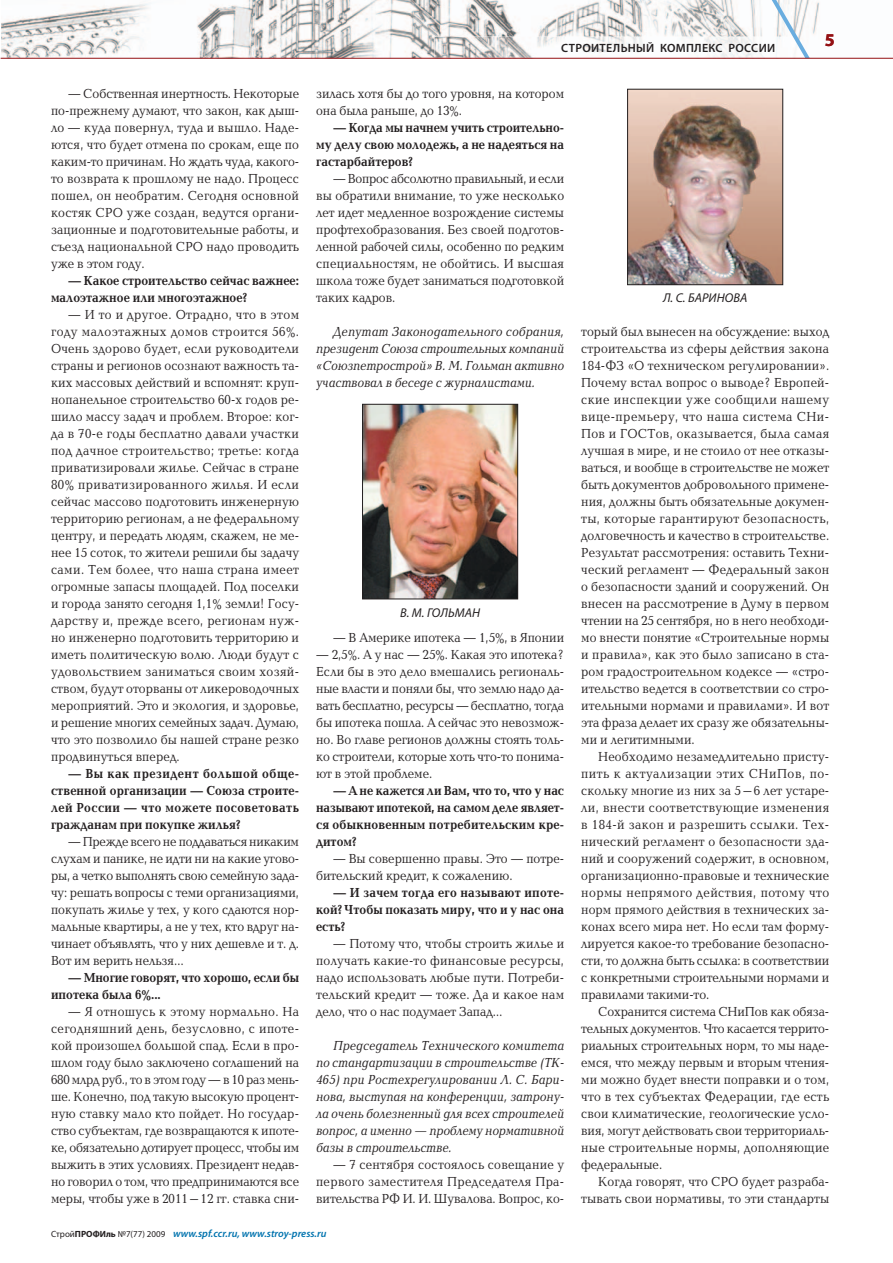
<style>
.page{position:relative;width:893px;height:1263px;background:#fff}
.page>*{position:absolute;margin:0;border:0;box-sizing:border-box;transform-origin:0 0}
.t1{font:700 18px "Myriad Pro";color:#941114}
.t2{font:13.5px/17px "Baltica C";color:#231f20;text-align:justify;scale:.9 1}
.t3{font:700 13.5px/17px "Baltica C";color:#231f20;text-align:justify;scale:.9 1}
.t4{font:italic 13.5px/17px "Baltica C";color:#231f20;text-align:justify;scale:.9 1}
.t5{font:italic 12.75px "Myriad Pro";letter-spacing:.005em;color:#231f20}
.t6{font:600 12px "Myriad Pro";letter-spacing:.025em;color:#231f20}
.t7{font:italic 600 10.5px "Myriad Pro";color:#0073ae}
.s1{font-weight:400;font-style:normal;font-size:9px;color:#231f20}
.s2{font-weight:700;font-style:normal;font-size:9px;color:#231f20}
</style>
<div class="page">
<img style="left:1px;top:0;width:892px;height:58px">
<img style="left:434px;top:37px;width:328px;height:21px">
<svg style="left:762px;top:0;width:48px;height:58px"></svg>
<hr style="left:1px;top:58px;width:892px;height:1px;background:#941114">
<img style="left:364px;top:406px;width:152px;height:191px">
<div style="left:362px;top:404px;width:156px;height:195px;border:1px solid #231f20"></div>
<img style="left:629px;top:91px;width:152px;height:192px">
<div style="left:627px;top:89px;width:156px;height:196px;border:1px solid #231f20"></div>
<p class="t2" style="left:51px;top:86px;width:277px;text-indent:17px">— Собственная инертность. Некоторые по-прежнему думают, что закон, как дыш&shy;ло — куда повернул, туда и вышло. Наде&shy;ются, что будет отмена по срокам, еще по каким-то причинам. Но ждать чуда, какого&shy;то возврата к прошлому не надо. Процесс пошел, он необратим. Сегодня основной костяк СРО уже создан, ведутся органи&shy;зационные и подготовительные работы, и съезд национальной СРО надо проводить уже в этом году.</p>
<p class="t3" style="left:51px;top:273px;width:277px;text-indent:17px">— Какое строительство сейчас важнее: малоэтажное или многоэтажное?</p>
<p class="t2" style="left:51px;top:307px;width:277px;text-indent:17px">— И то и другое. Отрадно, что в этом году малоэтажных домов строится 56%.<br>Очень здорово будет, если руководители страны и регионов осознают важность та&shy;ких массовых действий и вспомнят: круп&shy;нопанельное строительство 60-х годов ре&shy;шило массу задач и проблем. Второе: ког&shy;да в 70-е годы бесплатно давали участки под дачное строительство; третье: когда приватизировали жилье. Сейчас в стране 80% приватизированного жилья. И если сейчас массово подготовить инженерную территорию регионам, а не федеральному центру, и передать людям, скажем, не ме&shy;нее 15 соток, то жители решили бы задачу сами. Тем более, что наша страна имеет огромные запасы площадей. Под поселки и города занято сегодня 1,1% земли! Госу&shy;дарству и, прежде всего, регионам нуж&shy;но инженерно подготовить территорию и иметь политическую волю. Люди будут с удовольствием заниматься своим хозяй&shy;ством, будут оторваны от ликероводочных мероприятий. Это и экология, и здоровье, и решение многих семейных задач. Думаю, что это позволило бы нашей стране резко продвинуться вперед.</p>
<p class="t3" style="left:51px;top:767px;width:277px;text-indent:17px">— Вы как президент большой обще&shy;ственной организации — Союза строите&shy;лей России — что можете посоветовать гражданам при покупке жилья?</p>
<p class="t2" style="left:51px;top:835px;width:277px;text-indent:17px">— Прежде всего не поддаваться никаким слухам и панике, не идти ни на какие угово&shy;ры, а четко выполнять свою семейную зада&shy;чу: решать вопросы с теми организациями, покупать жилье у тех, у кого сдаются нор&shy;мальные квартиры, а не у тех, кто вдруг на&shy;чинает объявлять, что у них дешевле и т. д.<br>Вот им верить нельзя…</p>
<p class="t3" style="left:51px;top:971px;width:277px;text-indent:17px">— Многие говорят, что хорошо, если бы ипотека была 6%...</p>
<p class="t2" style="left:51px;top:1005px;width:277px;text-indent:17px">— Я отношусь к этому нормально. На сегодняшний день, безусловно, с ипоте&shy;кой произошел большой спад. Если в про&shy;шлом году было заключено соглашений на 680 млрд руб., то в этом году — в 10 раз мень&shy;ше. Конечно, под такую высокую процент&shy;ную ставку мало кто пойдет. Но государ&shy;ство субъектам, где возвращаются к ипоте&shy;ке, обязательно дотирует процесс, чтобы им выжить в этих условиях. Президент недав&shy;но говорил о том, что предпринимаются все меры, чтобы уже в 2011–12 гг. ставка сни-</p>
<p class="t6" style="left:561px;top:44px;width:215px">СТРОИТЕЛЬНЫЙ КОМПЛЕКС РОССИИ</p>
<h1 class="t1" style="left:825px;top:34px;width:11px">5</h1>
<p class="t2" style="left:316px;top:86px;width:277px">зилась хотя бы до того уровня, на котором она была раньше, до 13%.</p>
<p class="t3" style="left:316px;top:120px;width:277px;text-indent:17px">— Когда мы начнем учить строительно&shy;му делу свою молодежь, а не надеяться на гастарбайтеров?</p>
<p class="t2" style="left:316px;top:171px;width:277px;text-indent:17px">— Вопрос абсолютно правильный, и если вы обратили внимание, то уже несколько лет идет медленное возрождение системы профтехобразования. Без своей подготов&shy;ленной рабочей силы, особенно по редким специальностям, не обойтись. И высшая школа тоже будет заниматься подготовкой таких кадров.</p>
<p class="t4" style="left:316px;top:324px;width:277px;text-indent:17px">Депутат Законодательного собрания, президент Союза строительных компаний «Союзпетрострой» В. М. Гольман активно участвовал в беседе с журналистами.</p>
<p class="t5" style="left:400px;top:608px;width:82px">В. М. ГОЛЬМАН</p>
<p class="t2" style="left:333px;top:631px;width:258px">— В Америке ипотека — 1,5%, в Японии</p>
<p class="t2" style="left:316px;top:648px;width:277px">— 2,5%. А у нас — 25%. Какая это ипотека?<br>Если бы в это дело вмешались региональ&shy;ные власти и поняли бы, что землю надо да&shy;вать бесплатно, ресурсы — бесплатно, тогда бы ипотека пошла. А сейчас это невозмож&shy;но. Во главе регионов должны стоять толь&shy;ко строители, которые хоть что-то понима&shy;ют в этой проблеме.</p>
<p class="t3" style="left:316px;top:784px;width:277px;text-indent:17px">— А не кажется ли Вам, что то, что у нас называют ипотекой, на самом деле являет&shy;ся обыкновенным потребительским кре&shy;дитом?</p>
<p class="t2" style="left:316px;top:852px;width:277px;text-indent:17px">— Вы совершенно правы. Это — потре&shy;бительский кредит, к сожалению.</p>
<p class="t3" style="left:316px;top:886px;width:277px;text-indent:17px">— И зачем тогда его называют ипоте&shy;кой? Чтобы показать миру, что и у нас она есть?</p>
<p class="t2" style="left:316px;top:937px;width:277px;text-indent:17px">— Потому что, чтобы строить жилье и получать какие-то финансовые ресурсы, надо использовать любые пути. Потреби&shy;тельский кредит — тоже. Да и какое нам дело, что о нас подумает Запад…</p>
<p class="t4" style="left:316px;top:1039px;width:277px;text-indent:17px">Председатель Технического комитета по стандартизации в строительстве (ТК-465) при Ростехрегулировании Л. С. Бари&shy;нова, выступая на конференции, затрону&shy;ла очень болезненный для всех строителей вопрос, а именно — проблему нормативной базы в строительстве.</p>
<p class="t2" style="left:316px;top:1158px;width:277px;text-indent:17px">— 7 сентября состоялось совещание у первого заместителя Председателя Пра&shy;вительства РФ И. И. Шувалова. Вопрос, ко-</p>
<p class="t5" style="left:663px;top:293px;width:86px">Л. С. БАРИНОВА</p>
<p class="t2" style="left:581px;top:324px;width:277px">торый был вынесен на обсуждение: выход строительства из сферы действия закона 184-ФЗ «О техническом регулировании».<br>Почему встал вопрос о выводе? Европей&shy;ские инспекции уже сообщили нашему вице-премьеру, что наша система СНи-Пов и ГОСТов, оказывается, была самая лучшая в мире, и не стоило от нее отказы&shy;ваться, и вообще в строительстве не может быть документов добровольного примене&shy;ния, должны быть обязательные докумен&shy;ты, которые гарантируют безопасность, долговечность и качество в строительстве.<br>Результат рассмотрения: оставить Техни&shy;ческий регламент — Федеральный закон о безопасности зданий и сооружений. Он внесен на рассмотрение в Думу в первом чтении на 25 сентября, но в него необходи&shy;мо внести понятие «Строительные нормы и правила», как это было записано в ста&shy;ром градостроительном кодексе — «стро&shy;ительство ведется в соответствии со стро&shy;ительными нормами и правилами». И вот эта фраза делает их сразу же обязательны&shy;ми и легитимными.</p>
<p class="t2" style="left:581px;top:750px;width:277px;text-indent:17px">Необходимо незамедлительно присту&shy;пить к актуализации этих СНиПов, по&shy;скольку многие из них за 5–6 лет устаре&shy;ли, внести соответствующие изменения в 184-й закон и разрешить ссылки. Тех&shy;нический регламент о безопасности зда&shy;ний и сооружений содержит, в основном, организационно-правовые и технические нормы непрямого действия, потому что норм прямого действия в технических за&shy;конах всего мира нет. Но если там форму&shy;лируется какое-то требование безопасно&shy;сти, то должна быть ссылка: в соответствии с конкретными строительными нормами и правилами такими-то.</p>
<p class="t2" style="left:581px;top:1005px;width:277px;text-indent:17px">Сохранится система СНиПов как обяза&shy;тельных документов. Что касается террито&shy;риальных строительных норм, то мы наде&shy;емся, что между первым и вторым чтения&shy;ми можно будет внести поправки и о том, что в тех субъектах Федерации, где есть свои климатические, геологические усло&shy;вия, могут действовать свои территориаль&shy;ные строительные нормы, дополняющие федеральные.</p>
<p class="t2" style="left:581px;top:1175px;width:277px;text-align:right">Когда говорят, что СРО будет разраба&shy;тывать свои нормативы, то эти стандарты</p>
<p class="t7" style="left:51px;top:1230px;width:277px"><span class="s1">Cтрой</span><span class="s2">ПРОФИль</span> <span class="s1">№7(77) 2009</span> www.spf.ccr.ru, www.stroy-press.ru</p>
</div>
